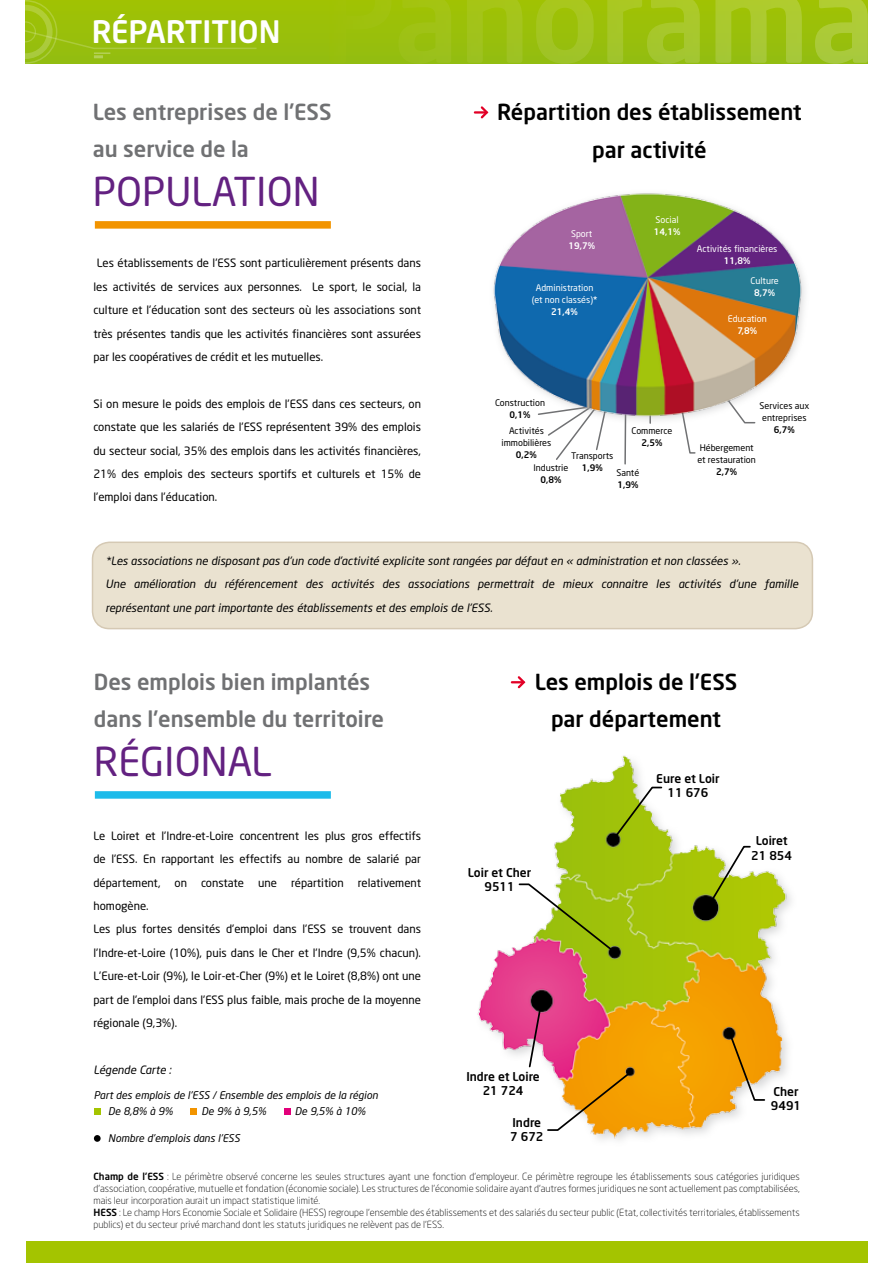
<style>
.page{position:relative;width:893px;height:1263px;background:#fff}
.page>*{position:absolute;margin:0;border:0;box-sizing:border-box;transform-origin:0 0}
.t1{font:39.3px "Neo Sans";color:#632181}
.t2{font:500 30.6px "Neo Sans";color:#fff}
.t3{font:500 21.9px/37.5px "Neo Sans";color:#707173}
.t4{font:500 21.9px/37.5px "Neo Sans";color:#000;text-align:center}
.t5{font:500 12px/14.4px "Neo Sans";color:#000;text-align:center}
.t6{font:11.4px/23.4px "Neo Sans";color:#000;text-align:justify}
.t7{font:italic 11.4px/23.4px "Neo Sans";color:#000}
.t8{font:italic 10.5px/16.5px "Neo Sans";color:#000}
.t9{font:300 9.75px/12px "Neo Sans";color:#000}
.t10{font:9px/12px "Neo Sans";color:#000;text-align:center}
.t11{font:9px/12px "Neo Sans";color:#fff;text-align:center}
.t12{font:500 9px "Neo Sans";color:#000}
.t13{font:500 9px "Neo Sans";color:#fff}
.s1{font-weight:500}
</style>
<div class="page">
<img style="left:477px;top:755px;width:314px;height:385px">
<div style="left:26px;top:0;width:842px;height:63px;background:#9ac00a"></div>
<div style="left:93px;top:542px;width:719px;height:87px;background:#eae2d0;border-radius:17px"></div>
<div style="left:92px;top:541px;width:721px;height:88px;border:2px solid #d5c9b4;border-radius:17px"></div>
<div style="left:95px;top:221px;width:236px;height:8px;background:#f29400"></div>
<div style="left:95px;top:791px;width:236px;height:8px;background:#1dbbea"></div>
<svg style="left:475px;top:106px;width:14px;height:13px"></svg>
<svg style="left:512px;top:676px;width:14px;height:13px"></svg>
<svg style="left:329px;top:0;width:539px;height:64px"></svg>
<hr style="left:624px;top:411px;width:2px;height:53px;background:#707173">
<div style="left:489px;top:188px;width:362px;height:268px;background:#fff"></div>
<img style="left:493px;top:193px;width:312px;height:227px">
<svg style="left:94px;top:1108px;width:6px;height:6px"></svg>
<svg style="left:190px;top:1108px;width:6px;height:6px"></svg>
<div style="left:284px;top:1108px;width:7px;height:6px;background:#e2007a"></div>
<div style="left:94px;top:1135px;width:7px;height:7px;background:#000;border-radius:50%"></div>
<svg style="left:25px;top:0;width:233px;height:64px"></svg>
<div style="left:26px;top:1241px;width:842px;height:22px;background:#a4c400"></div>
<svg style="left:728px;top:1033px;width:38px;height:69px;background:#e2a437"></svg>
<svg style="left:528px;top:1002px;width:105px;height:130px"></svg>
<svg style="left:518px;top:883px;width:98px;height:71px"></svg>
<svg style="left:706px;top:845px;width:46px;height:64px"></svg>
<svg style="left:612px;top:786px;width:51px;height:55px"></svg>
<h2 class="t2" style="left:92px;top:12px;width:190px">RÉPARTITION</h2>
<h3 class="t3" style="left:93px;top:93px;width:240px">Les entreprises de l’ESS au service de la</h3>
<h1 class="t1" style="left:93px;top:168px;width:228px">POPULATION</h1>
<p class="t6" style="left:93px;top:251px;width:329px;text-indent:3px">Les établissements de l’ESS sont particulièrement présents dans les activités de services aux personnes. Le sport, le social, la culture et l’éducation sont des secteurs où les associations sont très présentes tandis que les activités financières sont assurées par les coopératives de crédit et les mutuelles.</p>
<p class="t6" style="left:93px;top:392px;width:329px">Si on mesure le poids des emplois de l’ESS dans ces secteurs, on constate que les salariés de l’ESS représentent 39% des emplois du secteur social, 35% des emplois dans les activités financières, 21% des emplois des secteurs sportifs et culturels et 15% de l’emploi dans l’éducation.</p>
<h3 class="t4" style="left:497px;top:93px;width:306px">Répartition des établissement par activité</h3>
<p class="t11" style="left:571px;top:228px;width:23px">Sport</p>
<p class="t13" style="left:568px;top:240px;width:28px">19,7%</p>
<p class="t11" style="left:532px;top:281px;width:67px">Administration (et non classés)<span class="s1">*<br>21,4%</span></p>
<p class="t11" style="left:656px;top:214px;width:25px">Social</p>
<p class="t13" style="left:654px;top:226px;width:28px">14,1%</p>
<p class="t11" style="left:697px;top:242px;width:82px">Activités financières</p>
<p class="t13" style="left:724px;top:255px;width:28px">11,8%</p>
<p class="t11" style="left:750px;top:274px;width:30px">Culture</p>
<p class="t13" style="left:754px;top:287px;width:22px">8,7%</p>
<p class="t11" style="left:728px;top:313px;width:40px">Education</p>
<p class="t13" style="left:737px;top:325px;width:21px">7,8%</p>
<p class="t10" style="left:495px;top:397px;width:52px">Construction</p>
<p class="t12" style="left:510px;top:409px;width:22px">0,1%</p>
<p class="t10" style="left:501px;top:424px;width:51px">Activités immobilières</p>
<p class="t12" style="left:516px;top:448px;width:22px">0,2%</p>
<p class="t10" style="left:631px;top:425px;width:42px">Commerce</p>
<p class="t12" style="left:641px;top:437px;width:22px">2,5%</p>
<p class="t10" style="left:616px;top:466px;width:24px">Santé</p>
<p class="t12" style="left:617px;top:479px;width:22px">1,9%</p>
<p class="t10" style="left:571px;top:450px;width:44px">Transports</p>
<p class="t10" style="left:533px;top:462px;width:37px">Industrie</p>
<p class="t12" style="left:582px;top:462px;width:22px">1,9%</p>
<p class="t12" style="left:540px;top:474px;width:22px">0,8%</p>
<p class="t10" style="left:759px;top:400px;width:51px">Services aux entreprises</p>
<p class="t12" style="left:774px;top:424px;width:22px">6,7%</p>
<p class="t10" style="left:698px;top:441px;width:60px;text-align:left">Hébergement et restauration</p>
<p class="t12" style="left:716px;top:466px;width:22px">2,7%</p>
<p class="t7" style="left:105px;top:549px;width:694px">*Les associations ne disposant pas d’un code d’activité explicite sont rangées par défaut en « administration et non classées ».<br>Une amélioration du référencement des activités des associations permettrait de mieux connaitre les activités d’une famille représentant une part importante des établissements et des emplois de l’ESS.</p>
<h3 class="t3" style="left:94px;top:662px;width:292px">Des emplois bien implantés dans l’ensemble du territoire</h3>
<h1 class="t1" style="left:94px;top:738px;width:180px">RÉGIONAL</h1>
<p class="t6" style="left:93px;top:824px;width:329px;text-align:left">Le Loiret et l’Indre-et-Loire concentrent les plus gros effectifs de l’ESS. En rapportant les effectifs au nombre de salarié par département, on constate une répartition relativement homogène.<br>Les plus fortes densités d’emploi dans l’ESS se trouvent dans l’Indre-et-Loire (10%), puis dans le Cher et l’Indre (9,5% chacun).<br>L’Eure-et-Loir (9%), le Loir-et-Cher (9%) et le Loiret (8,8%) ont une part de l’emploi dans l’ESS plus faible, mais proche de la moyenne régionale (9,3%).</p>
<p class="t7" style="left:93px;top:1058px;width:80px">Légende Carte :</p>
<p class="t8" style="left:108px;top:1087px;width:271px;text-indent:-14px">Part des emplois de l'ESS / Ensemble des emplois de la région<br>De 8,8% à 9%</p>
<p class="t8" style="left:201px;top:1103px;width:66px">De 9% à 9,5%</p>
<p class="t8" style="left:295px;top:1103px;width:72px">De 9,5% à 10%</p>
<p class="t8" style="left:108px;top:1130px;width:133px">Nombre d’emplois dans l’ESS</p>
<h3 class="t4" style="left:535px;top:662px;width:204px">Les emplois de l’ESS par département</h3>
<p class="t5" style="left:468px;top:865px;width:65px">Loir et Cher<br>9511</p>
<p class="t5" style="left:656px;top:771px;width:65px">Eure et Loir<br>11 676</p>
<p class="t5" style="left:751px;top:833px;width:42px">Loiret<br>21 854</p>
<p class="t5" style="left:466px;top:1069px;width:75px">Indre et Loire<br>21 724</p>
<p class="t5" style="left:510px;top:1115px;width:35px;text-align:left">Indre<br>7 672</p>
<p class="t5" style="left:771px;top:1084px;width:32px;text-align:left">Cher<br>9491</p>
<p class="t9" style="left:93px;top:1170px;width:708px"><span class="s1">Champ de l’ESS</span> : Le périmètre observé concerne les seules structures ayant une fonction d’employeur. Ce périmètre regroupe les établissements sous catégories juridiques d’association, coopérative, mutuelle et fondation (économie sociale). Les structures de l’économie solidaire ayant d’autres formes juridiques ne sont actuellement pas comptabilisées, mais leur incorporation aurait un impact statistique limité.<br><span class="s1">HESS</span> : Le champ Hors Economie Sociale et Solidaire (HESS) regroupe l’ensemble des établissements et des salariés du secteur public (Etat, collectivités territoriales, établissements publics) et du secteur privé marchand dont les statuts juridiques ne relèvent pas de l’ESS.</p>
</div>
